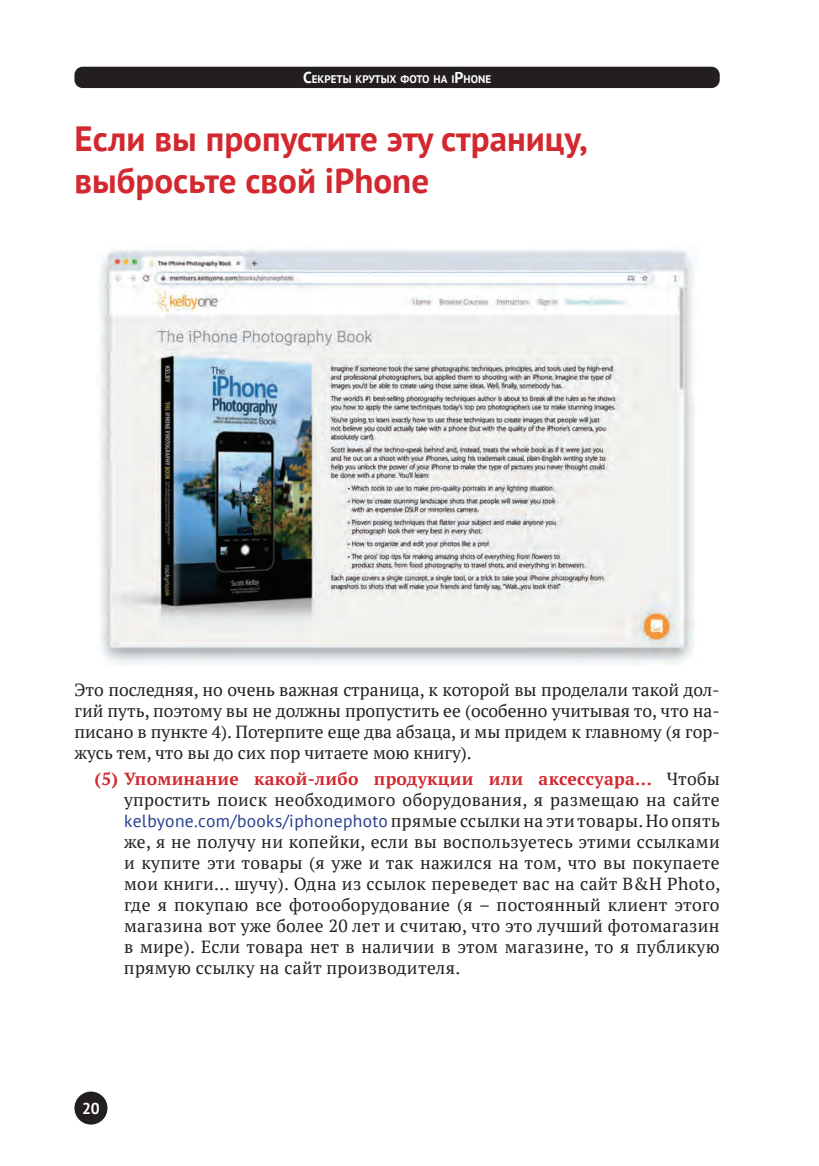
<style>
.page{position:relative;width:819px;height:1166px;background:#fff}
.page>*{position:absolute;margin:0;border:0;box-sizing:border-box;transform-origin:0 0}
.t1{font:700 35px/42px "PT Sans";color:#d2282f}
.t2{font:17.5px/21px "PT Serif";color:#231f20;text-align:justify}
.t3{font:700 15.75px "PT Sans";color:#fff}
.t4{font:700 11.03px "PT Sans";color:#fff}
.s1{font-size:15.75px}
.s2{font-weight:700;color:#d2282f}
.s3{font-family:"PT Sans";color:#253f8e}
</style>
<div class="page">
<div style="left:74px;top:67px;width:645px;height:21px;background:#231f20;border-radius:8px"></div>
<div style="left:74px;top:1091px;width:33px;height:33px;background:#231f20;border-radius:50%"></div>
<img style="left:100px;top:249px;width:594px;height:416px">
<p class="t4" style="left:303px;top:72px;width:189px"><span class="s1">С</span>ЕКРЕТЫ КРУТЫХ ФОТО НА I<span class="s1">P</span>HONE</p>
<p class="t1" style="left:74px;top:117px;width:515px">Если вы пропустите эту страницу, выбросьте свой iPhone</p>
<p class="t2" style="left:74px;top:679px;width:646px">Это последняя, но очень важная страница, к которой вы проделали такой дол&shy;гий путь, поэтому вы не должны пропустить ее (особенно учитывая то, что на&shy;писано в пункте 4). Потерпите еще два абзаца, и мы придем к главному (я гор&shy;жусь тем, что вы до сих пор читаете мою книгу).</p>
<p class="t2" style="left:124px;top:768px;width:598px;text-indent:-30px"><span class="s2">(5) Упоминание какой-либо продукции или аксессуара...</span> Чтобы упростить поиск необходимого оборудования, я размещаю на сайте <span class="s3">kelbyone.com/books/iphonephoto</span> прямые ссылки на этитовары.Но опять же, я не получу ни копейки, если вы воспользуетесь этими ссылками и купите эти товары (я уже и так нажился на том, что вы покупаете мои книги… шучу). Одна из ссылок переведет вас на сайт B&amp;H Photo, где я покупаю все фотооборудование (я – постоянный клиент этого магазина вот уже более 20 лет и считаю, что это лучший фотомагазин в мире). Если товара нет в наличии в этом магазине, то я публикую прямую ссылку на сайт производителя.</p>
<p class="t3" style="left:82px;top:1098px;width:19px">20</p>
</div>
